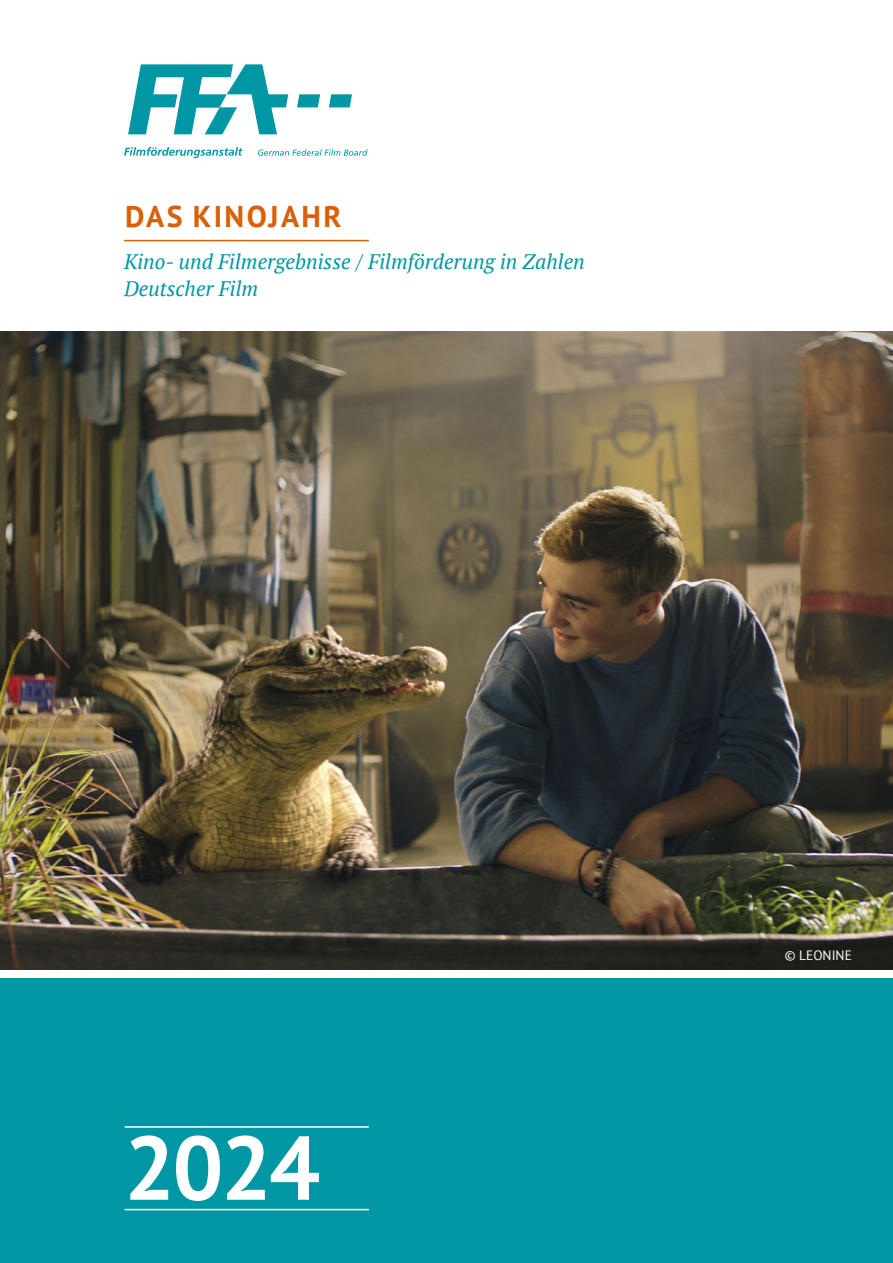
<style>
.page{position:relative;width:893px;height:1263px;background:#fff}
.page>*{position:absolute;margin:0;border:0;box-sizing:border-box;transform-origin:0 0}
.t1{font:700 90px "PT Sans";color:#fff}
.t2{font:700 30px "PT Sans";letter-spacing:.08em;color:#da5f06}
.t3{font:italic 21px/27px "PT Serif";color:#0097a4}
.t4{font:13.5px "PT Sans";color:#fff}
</style>
<div class="page">
<div style="left:0;top:978px;width:893px;height:285px;background:#0097a4"></div>
<img style="left:0;top:332px;width:893px;height:637px">
<hr style="left:125px;top:1126px;width:244px;height:2px;background:#fff">
<hr style="left:125px;top:1209px;width:244px;height:1px;background:#fff">
<svg style="left:124px;top:147px;width:119px;height:11px"></svg>
<svg style="left:258px;top:149px;width:110px;height:7px"></svg>
<svg style="left:297px;top:94px;width:23px;height:13px"></svg>
<svg style="left:329px;top:94px;width:23px;height:13px"></svg>
<svg style="left:128px;top:64px;width:160px;height:70px"></svg>
<hr style="left:124px;top:240px;width:245px;height:1px;background:#da5f06">
<h2 class="t2" style="left:125px;top:197px;width:218px">DAS KINOJAHR</h2>
<p class="t3" style="left:124px;top:248px;width:462px">Kino- und Filmergebnisse / Filmförderung in Zahlen<br>Deutscher Film</p>
<h1 class="t1" style="left:124px;top:1108px;width:198px">2024</h1>
<p class="t4" style="left:785px;top:946px;width:69px">© LEONINE</p>
</div>
